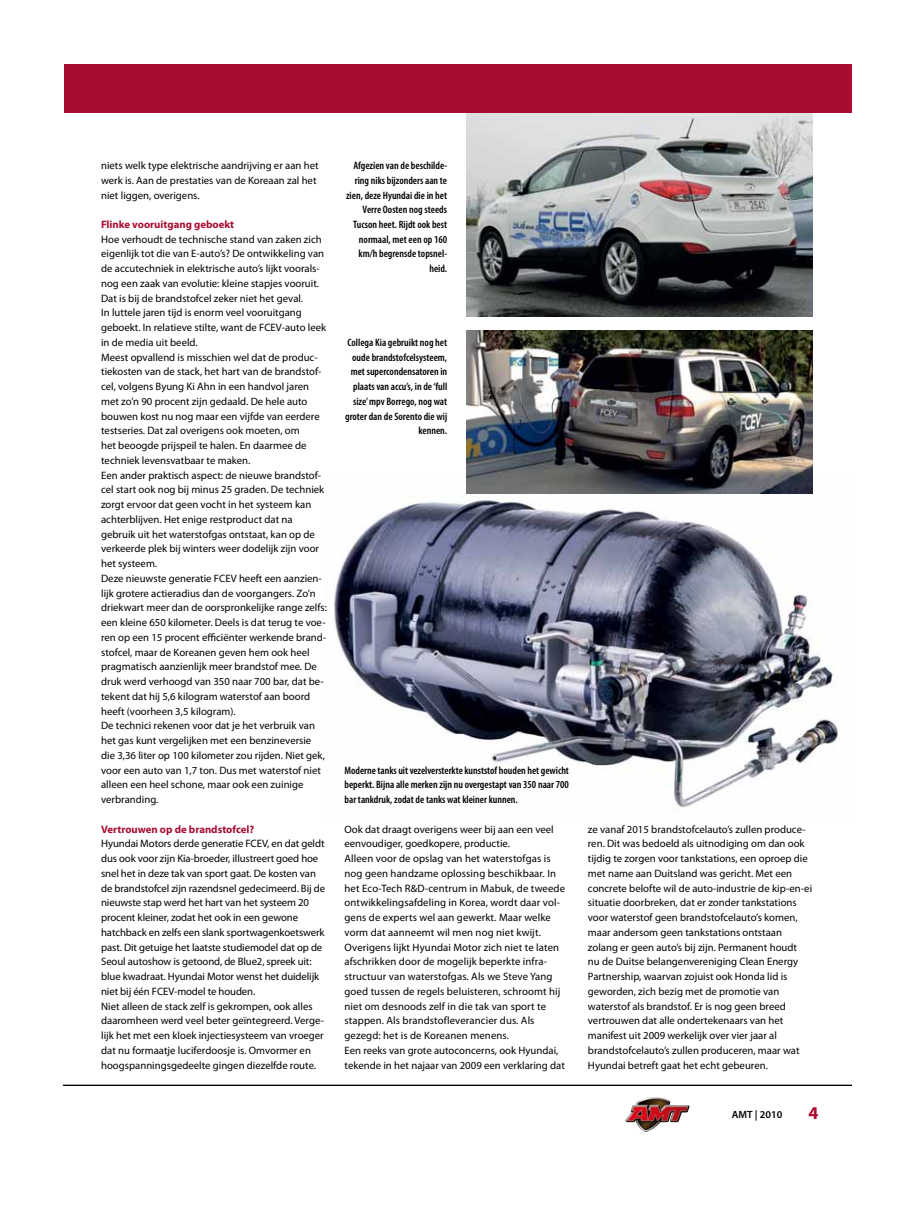
<style>
.page{position:relative;width:915px;height:1212px;background:#fff}
.page>*{position:absolute;margin:0;border:0;box-sizing:border-box;transform-origin:0 0}
.t1{font:700 18px "Myriad Pro";color:#aa052e}
.t2{font:10.65px/14.7px "Myriad Pro";color:#000}
.t3{font:600 condensed 10.65px/14.7px "Myriad Pro";color:#000;text-align:right}
.t4{font:700 10.65px "Myriad Pro";color:#a80c31}
.t5{font:600 10.5px "Myriad Pro";color:#000}
</style>
<div class="page">
<img style="left:625px;top:1097px;width:64px;height:35px">
<img style="left:334px;top:480px;width:506px;height:328px">
<img style="left:466px;top:112px;width:346px;height:205px">
<div style="left:64px;top:64px;width:786px;height:48px;background:#a80c31"></div>
<hr style="left:64px;top:1084px;width:786px;height:2px;background:#000">
<img style="left:466px;top:331px;width:346px;height:163px">
<p class="t2" style="left:101px;top:158px;width:219px">niets welk type elektrische aandrijving er aan het werk is. Aan de prestaties van de Koreaan zal het niet liggen, overigens.</p>
<p class="t4" style="left:101px;top:218px;width:134px">Flinke vooruitgang geboekt</p>
<p class="t2" style="left:101px;top:232px;width:227px">Hoe verhoudt de technische stand van zaken zich eigenlijk tot die van E-auto’s? De ontwikkeling van de accutechniek in elektrische auto’s lijkt voorals&shy;nog een zaak van evolutie: kleine stapjes vooruit.<br>Dat is bij de brandstofcel zeker niet het geval.<br>In luttele jaren tijd is enorm veel vooruitgang geboekt. In relatieve stilte, want de FCEV-auto leek in de media uit beeld.<br>Meest opvallend is misschien wel dat de produc&shy;tiekosten van de stack, het hart van de brandstof&shy;cel, volgens Byung Ki Ahn in een handvol jaren met zo’n 90 procent zijn gedaald. De hele auto bouwen kost nu nog maar een vijfde van eerdere testseries. Dat zal overigens ook moeten, om<br>het beoogde prijspeil te halen. En daarmee de techniek levensvatbaar te maken.<br>Een ander praktisch aspect: de nieuwe brandstof&shy;cel start ook nog bij minus 25 graden. De techniek zorgt ervoor dat geen vocht in het systeem kan achterblijven. Het enige restproduct dat na gebruik uit het waterstofgas ontstaat, kan op de verkeerde plek bij winters weer dodelijk zijn voor het systeem.<br>Deze nieuwste generatie FCEV heeft een aanzien&shy;lijk grotere actieradius dan de voorgangers. Zo’n driekwart meer dan de oorspronkelijke range zelfs: een kleine 650 kilometer. Deels is dat terug te voe&shy;ren op een 15 procent efficiënter werkende brand&shy;stofcel, maar de Koreanen geven hem ook heel pragmatisch aanzienlijk meer brandstof mee. De druk werd verhoogd van 350 naar 700 bar, dat be&shy;tekent dat hij 5,6 kilogram waterstof aan boord heeft (voorheen 3,5 kilogram).<br>De technici rekenen voor dat je het verbruik van het gas kunt vergelijken met een benzineversie die 3,36 liter op 100 kilometer zou rijden. Niet gek, voor een auto van 1,7 ton. Dus met waterstof niet alleen een heel schone, maar ook een zuinige verbranding.</p>
<p class="t4" style="left:101px;top:823px;width:154px">Vertrouwen op de brandstofcel?</p>
<p class="t2" style="left:101px;top:837px;width:225px">Hyundai Motors derde generatie FCEV, en dat geldt dus ook voor zijn Kia-broeder, illustreert goed hoe snel het in deze tak van sport gaat. De kosten van de brandstofcel zijn razendsnel gedecimeerd. Bij de nieuwste stap werd het hart van het systeem 20 procent kleiner, zodat het ook in een gewone hatchback en zelfs een slank sportwagenkoetswerk past. Dit getuige het laatste studiemodel dat op de Seoul autoshow is getoond, de Blue2, spreek uit: blue kwadraat. Hyundai Motor wenst het duidelijk niet bij één FCEV-model te houden.<br>Niet alleen de stack zelf is gekrompen, ook alles daaromheen werd veel beter geïntegreerd. Verge&shy;lijk het met een kloek injectiesysteem van vroeger dat nu formaatje luciferdoosje is. Omvormer en hoogspanningsgedeelte gingen diezelfde route.</p>
<p class="t3" style="left:346px;top:158px;width:103px">Afgezien van de beschilde&shy;ring niks bijzonders aan te zien, deze Hyundai die in het<br>Verre Oosten nog steeds<br>Tucson heet. Rijdt ook best normaal, met een op 160 km/h begrensde topsnel&shy;heid.</p>
<p class="t3" style="left:345px;top:335px;width:104px">Collega Kia gebruikt nog het oude brandstofcelsysteem, met supercondensatoren in plaats van accu’s, in de ‘full size’ mpv Borrego, nog wat groter dan de Sorento die wij kennen.</p>
<p class="t3" style="left:344px;top:763px;width:226px;text-align:justify">Moderne tanks uit vezelversterkte kunststof houden het gewicht beperkt. Bijna alle merken zijn nu overgestapt van 350 naar 700 bar tankdruk, zodat de tanks wat kleiner kunnen.</p>
<p class="t2" style="left:344px;top:822px;width:222px">Ook dat draagt overigens weer bij aan een veel eenvoudiger, goedkopere, productie.<br>Alleen voor de opslag van het waterstofgas is nog geen handzame oplossing beschikbaar. In het Eco-Tech R&amp;D-centrum in Mabuk, de tweede ontwikkelingsafdeling in Korea, wordt daar vol&shy;gens de experts wel aan gewerkt. Maar welke vorm dat aanneemt wil men nog niet kwijt.<br>Overigens lijkt Hyundai Motor zich niet te laten afschrikken door de mogelijk beperkte infra&shy;structuur van waterstofgas. Als we Steve Yang goed tussen de regels beluisteren, schroomt hij niet om desnoods zelf in die tak van sport te stappen. Als brandstofleverancier dus. Als gezegd: het is de Koreanen menens.<br>Een reeks van grote autoconcerns, ook Hyundai, tekende in het najaar van 2009 een verklaring dat</p>
<p class="t2" style="left:587px;top:822px;width:226px">ze vanaf 2015 brandstofcelauto’s zullen produce&shy;ren. Dit was bedoeld als uitnodiging om dan ook tijdig te zorgen voor tankstations, een oproep die met name aan Duitsland was gericht. Met een concrete belofte wil de auto-industrie de kip-en-ei situatie doorbreken, dat er zonder tankstations voor waterstof geen brandstofcelauto’s komen, maar andersom geen tankstations ontstaan zolang er geen auto’s bij zijn. Permanent houdt<br>nu de Duitse belangenvereniging Clean Energy Partnership, waarvan zojuist ook Honda lid is geworden, zich bezig met de promotie van waterstof als brandstof. Er is nog geen breed vertrouwen dat alle ondertekenaars van het manifest uit 2009 werkelijk over vier jaar al brandstofcelauto’s zullen produceren, maar wat Hyundai betreft gaat het echt gebeuren.</p>
<p class="t5" style="left:731px;top:1107px;width:52px">AMT | 2010</p>
<h1 class="t1" style="left:808px;top:1101px;width:11px">4</h1>
</div>
